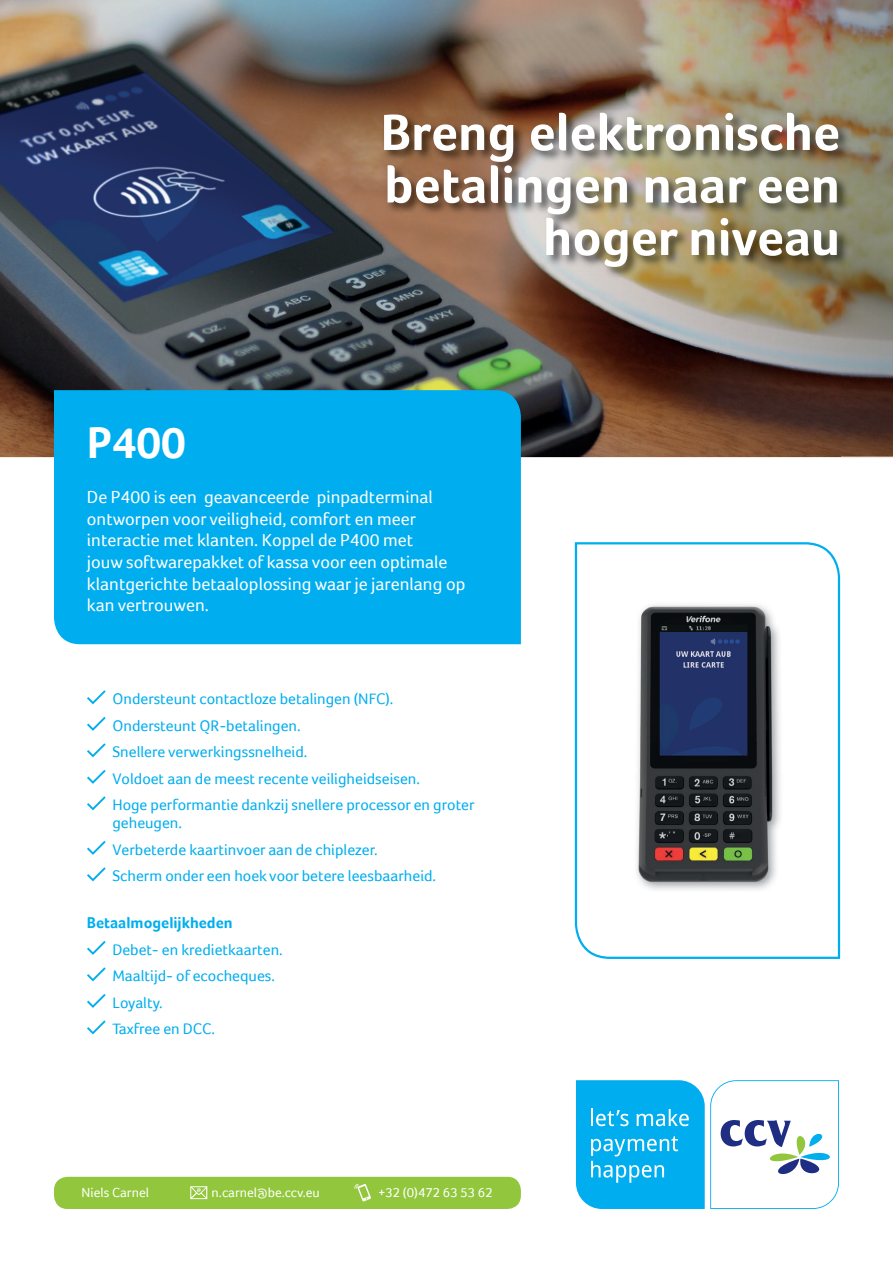
<style>
.page{position:relative;width:893px;height:1263px;background:#fff}
.page>*{position:absolute;margin:0;border:0;box-sizing:border-box;transform-origin:0 0}
.t1{font:700 52.5px/52.5px "Foco";color:#fff;text-align:right}
.t2{font:700 45px "Foco";color:#fff}
.t3{font:18px/21.6px "Foco";color:#fff}
.t4{font:15.75px/26.5px "Foco";color:#00aeef}
.t5{font:700 15.75px "Foco";color:#00aeef}
.t6{font:13.5px "Foco";color:#fff}
</style>
<div class="page">
<svg style="left:575px;top:542px;width:265px;height:417px"></svg>
<svg style="left:576px;top:1080px;width:263px;height:129px"></svg>
<div style="left:54px;top:1177px;width:467px;height:32px;background:#92c73d;border-radius:14px"></div>
<svg style="left:354px;top:1184px;width:17px;height:17px"></svg>
<svg style="left:190px;top:1186px;width:17px;height:13px"></svg>
<img style="left:0;top:0;width:893px;height:457px">
<img style="left:415px;top:0;width:372px;height:111px">
<img style="left:787px;top:0;width:106px;height:152px">
<img style="left:840px;top:152px;width:53px;height:304px">
<img style="left:415px;top:279px;width:425px;height:177px">
<div style="left:54px;top:390px;width:467px;height:254px;background:#00aeef"></div>
<svg style="left:87px;top:690px;width:19px;height:14px"></svg>
<svg style="left:87px;top:717px;width:19px;height:14px"></svg>
<svg style="left:87px;top:743px;width:19px;height:14px"></svg>
<svg style="left:87px;top:770px;width:19px;height:14px"></svg>
<svg style="left:87px;top:796px;width:19px;height:14px"></svg>
<svg style="left:87px;top:841px;width:19px;height:14px"></svg>
<svg style="left:87px;top:867px;width:19px;height:14px"></svg>
<svg style="left:87px;top:941px;width:19px;height:14px"></svg>
<svg style="left:87px;top:967px;width:19px;height:14px"></svg>
<svg style="left:87px;top:994px;width:19px;height:14px"></svg>
<svg style="left:87px;top:1020px;width:19px;height:14px"></svg>
<img style="left:382px;top:111px;width:469px;height:168px">
<img style="left:624px;top:592px;width:167px;height:299px">
<h1 class="t1" style="left:380px;top:105px;width:461px">Breng elektronische betalingen naar een hoger niveau</h1>
<h2 class="t2" style="left:87px;top:416px;width:100px">P400</h2>
<p class="t3" style="left:87px;top:486px;width:380px">De P400 is een geavanceerde pinpadterminal ontworpen voor veiligheid, comfort en meer interactie met klanten. Koppel de P400 met<br>jouw softwarepakket of kassa voor een optimale klantgerichte betaaloplossing waar je jarenlang op kan vertrouwen.</p>
<p class="t4" style="left:112px;top:686px;width:364px">Ondersteunt contactloze betalingen (NFC).<br>Ondersteunt QR-betalingen.<br>Snellere verwerkingssnelheid.<br>Voldoet aan de meest recente veiligheidseisen.<br>Hoge performantie dankzij snellere processor en groter</p>
<p class="t4" style="left:112px;top:810px;width:325px">geheugen.<br>Verbeterde kaartinvoer aan de chiplezer.<br>Scherm onder een hoek voor betere leesbaarheid.</p>
<p class="t5" style="left:87px;top:914px;width:147px">Betaalmogelijkheden</p>
<p class="t4" style="left:112px;top:936px;width:172px">Debet- en kredietkaarten.<br>Maaltijd- of ecocheques.<br>Loyalty.<br>Taxfree en DCC.</p>
<p class="t6" style="left:82px;top:1185px;width:69px">Niels Carnel</p>
<p class="t6" style="left:212px;top:1185px;width:110px">n.carnel@be.ccv.eu</p>
<p class="t6" style="left:378px;top:1185px;width:116px">+32 (0)472 63 53 62</p>
</div>
